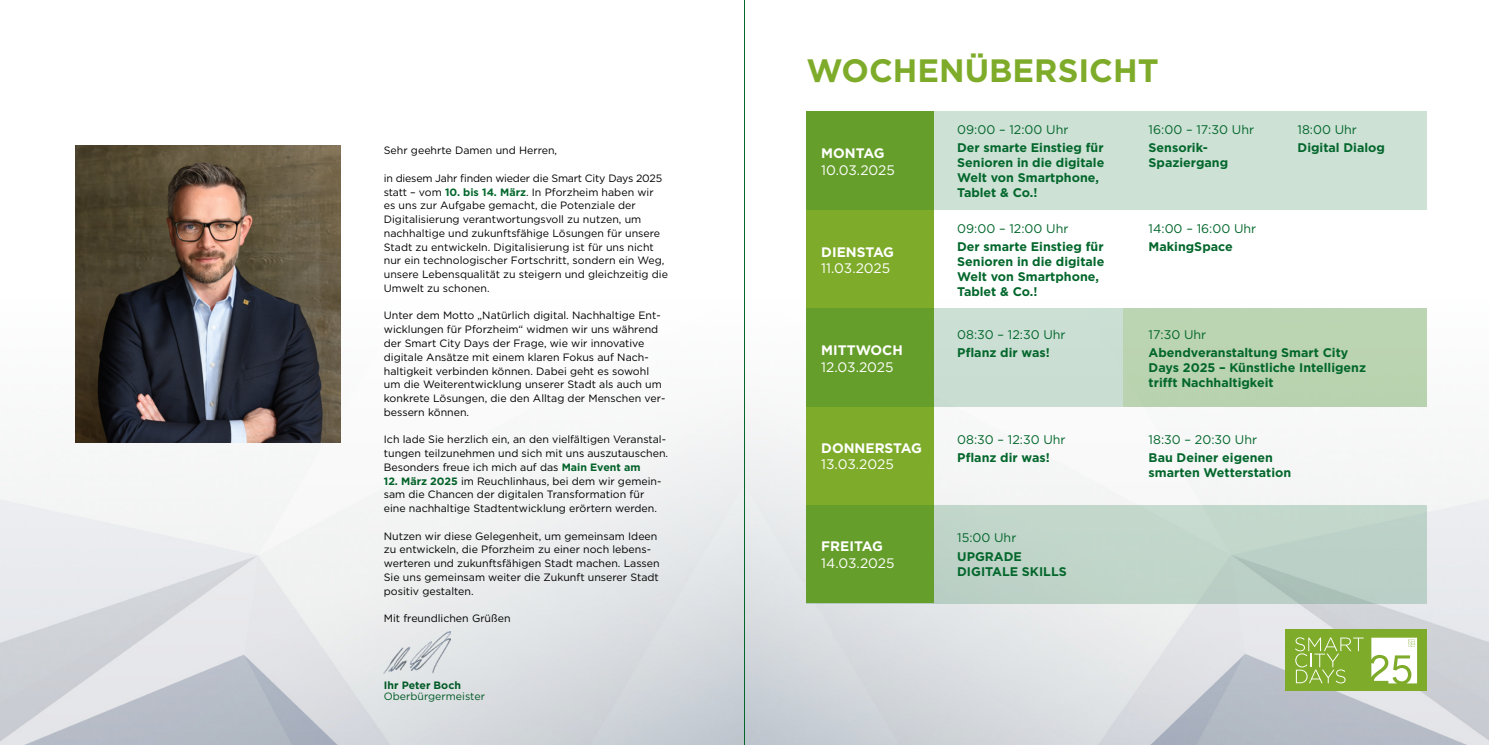
<style>
.page{position:relative;width:1489px;height:745px;background:#fff}
.page>*{position:absolute;margin:0;border:0;box-sizing:border-box;transform-origin:0 0}
.t1{font:700 32.38px "Gotham";color:#7eac2a}
.t2{font:13.75px "Gotham";color:#fff}
.t3{font:700 13.75px "Gotham";color:#fff}
.t4{font:700 12.5px/15px "Gotham";color:#03672c}
.t5{font:12.5px "Gotham";color:#03672c}
.t6{font:10.62px/13.8px "Gotham";color:#000}
.t7{font:10.62px "Gotham";color:#03672c}
.t8{font:700 10.62px "Gotham";color:#03672c}
.s1{font-weight:700;color:#03672c}
</style>
<div class="page">
<img style="left:0;top:298px;width:1488px;height:446px">
<div style="left:806px;top:112px;width:128px;height:490px;background:#7eac2a"></div>
<img style="left:384px;top:630px;width:66px;height:43px">
<svg style="left:806px;top:112px;width:620px;height:98px;fill:#cde1d5"></svg>
<svg style="left:806px;top:308px;width:317px;height:98px;fill:#caddd2"></svg>
<div style="left:1123px;top:308px;width:303px;height:98px;background:#bbd3b1"></div>
<svg style="left:806px;top:504px;width:620px;height:98px;fill:#bed2c8"></svg>
<div style="left:1284px;top:629px;width:142px;height:62px;background:#7eac2a"></div>
<svg style="left:1295px;top:637px;width:68px;height:46px"></svg>
<svg style="left:1371px;top:637px;width:45px;height:46px"></svg>
<img style="left:76px;top:146px;width:265px;height:296px">
<hr style="left:744px;top:0;width:1px;height:744px;background:#03672c">
<p class="t6" style="left:384px;top:143px;width:175px">Sehr geehrte Damen und Herren,</p>
<p class="t6" style="left:384px;top:171px;width:285px">in diesem Jahr finden wieder die Smart City Days 2025 statt – vom <span class="s1">10. bis 14. März</span>. In Pforzheim haben wir<br>es uns zur Aufgabe gemacht, die Potenziale der Digitalisierung verantwortungsvoll zu nutzen, um nachhaltige und zukunftsfähige Lösungen für unsere Stadt zu entwickeln. Digitalisierung ist für uns nicht nur ein technologischer Fortschritt, sondern ein Weg, unsere Lebensqualität zu steigern und gleichzeitig die Umwelt zu schonen.</p>
<p class="t6" style="left:384px;top:308px;width:283px">Unter dem Motto „Natürlich digital. Nachhaltige Ent&shy;wicklungen für Pforzheim“ widmen wir uns während der Smart City Days der Frage, wie wir innovative digitale Ansätze mit einem klaren Fokus auf Nach&shy;haltigkeit verbinden können. Dabei geht es sowohl um die Weiterentwicklung unserer Stadt als auch um konkrete Lösungen, die den Alltag der Menschen ver&shy;bessern können.</p>
<p class="t6" style="left:384px;top:432px;width:286px">Ich lade Sie herzlich ein, an den vielfältigen Veranstal&shy;tungen teilzunehmen und sich mit uns auszutauschen.<br>Besonders freue ich mich auf das <span class="s1">Main Event am</span></p>
<p class="t6" style="left:384px;top:473px;width:279px"><span class="s1">12. März 2025</span> im Reuchlinhaus, bei dem wir gemein&shy;sam die Chancen der digitalen Transformation für eine nachhaltige Stadtentwicklung erörtern werden.</p>
<p class="t6" style="left:384px;top:528px;width:277px">Nutzen wir diese Gelegenheit, um gemeinsam Ideen zu entwickeln, die Pforzheim zu einer noch lebens&shy;werteren und zukunftsfähigen Stadt machen. Lassen Sie uns gemeinsam weiter die Zukunft unserer Stadt positiv gestalten.</p>
<p class="t6" style="left:384px;top:611px;width:128px">Mit freundlichen Grüßen</p>
<p class="t8" style="left:384px;top:677px;width:79px">Ihr Peter Boch</p>
<p class="t7" style="left:384px;top:688px;width:103px">Oberbürgermeister</p>
<h1 class="t1" style="left:806px;top:49px;width:353px">WOCHENÜBERSICHT</h1>
<p class="t3" style="left:821px;top:144px;width:65px">MONTAG</p>
<p class="t2" style="left:821px;top:161px;width:75px">10.03.2025</p>
<p class="t3" style="left:821px;top:242px;width:74px">DIENSTAG</p>
<p class="t2" style="left:821px;top:259px;width:70px">11.03.2025</p>
<p class="t5" style="left:957px;top:122px;width:113px">09:00 – 12:00 Uhr</p>
<p class="t4" style="left:957px;top:140px;width:149px">Der smarte Einstieg für<br>Senioren in die digitale<br>Welt von Smartphone,<br>Tablet &amp; Co.!</p>
<p class="t5" style="left:957px;top:220px;width:113px">09:00 – 12:00 Uhr</p>
<p class="t4" style="left:957px;top:239px;width:149px">Der smarte Einstieg für<br>Senioren in die digitale<br>Welt von Smartphone,<br>Tablet &amp; Co.!</p>
<p class="t5" style="left:1148px;top:122px;width:107px">16:00 – 17:30 Uhr</p>
<p class="t4" style="left:1148px;top:140px;width:81px">Sensorik-<br>Spaziergang</p>
<p class="t5" style="left:1148px;top:220px;width:109px">14:00 – 16:00 Uhr</p>
<p class="t4" style="left:1148px;top:239px;width:86px">MakingSpace</p>
<p class="t5" style="left:1297px;top:122px;width:61px">18:00 Uhr</p>
<p class="t4" style="left:1297px;top:140px;width:89px">Digital Dialog</p>
<p class="t3" style="left:821px;top:341px;width:83px">MITTWOCH</p>
<p class="t2" style="left:821px;top:358px;width:74px">12.03.2025</p>
<p class="t3" style="left:821px;top:438px;width:102px">DONNERSTAG</p>
<p class="t2" style="left:821px;top:455px;width:74px">13.03.2025</p>
<p class="t3" style="left:821px;top:537px;width:63px">FREITAG</p>
<p class="t2" style="left:821px;top:553px;width:75px">14.03.2025</p>
<p class="t5" style="left:957px;top:326px;width:110px">08:30 – 12:30 Uhr</p>
<p class="t4" style="left:957px;top:345px;width:94px">Pflanz dir was!</p>
<p class="t5" style="left:957px;top:431px;width:110px">08:30 – 12:30 Uhr</p>
<p class="t4" style="left:957px;top:450px;width:94px">Pflanz dir was!</p>
<p class="t5" style="left:957px;top:529px;width:61px">15:00 Uhr</p>
<p class="t4" style="left:957px;top:548px;width:111px">UPGRADE<br>DIGITALE SKILLS</p>
<p class="t5" style="left:1148px;top:326px;width:59px">17:30 Uhr</p>
<p class="t4" style="left:1148px;top:344px;width:219px">Abendveranstaltung Smart City<br>Days 2025 – Künstliche Intelligenz trifft Nachhaltigkeit</p>
<p class="t5" style="left:1148px;top:431px;width:110px">18:30 – 20:30 Uhr</p>
<p class="t4" style="left:1148px;top:450px;width:144px">Bau Deiner eigenen smarten Wetterstation</p>
</div>
